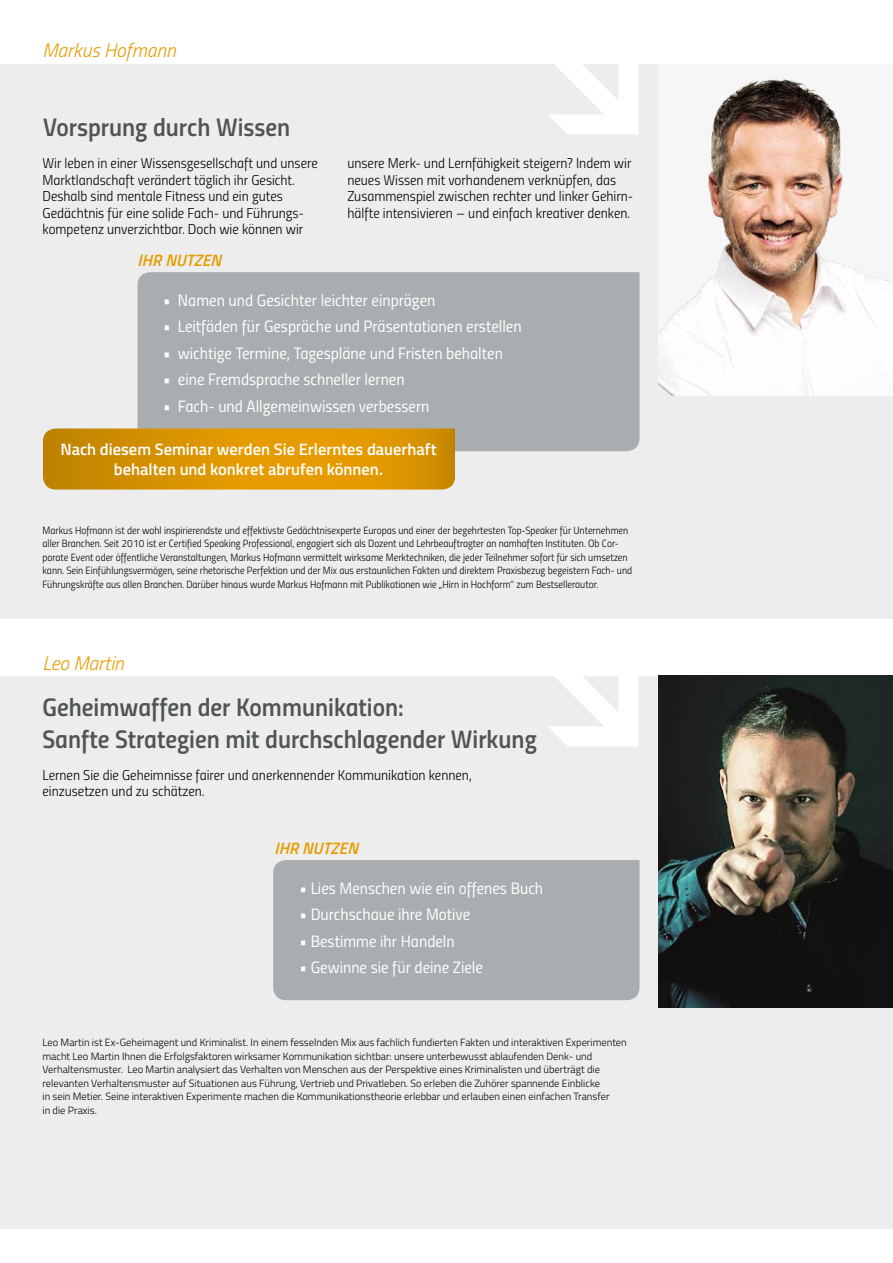
<style>
.page{position:relative;width:893px;height:1263px;background:#fff}
.page>*{position:absolute;margin:0;border:0;box-sizing:border-box;transform-origin:0 0}
.t1{font:25.5px/31.5px "Titillium Semibold Upright";color:#505456}
.t2{font:italic 300 19.5px "Titillium";color:#e69c00}
.t3{font:16.5px "Titillium Regular Upright";color:#fff}
.t4{font:600 16.5px/20.2px "Titillium";color:#fff;text-align:center}
.t5{font:italic 600 16.5px "Titillium";letter-spacing:.01em;color:#e69c00}
.t6{font:14.25px/16.5px "Titillium Light Upright";color:#000}
.t7{font:10.5px/13.5px "Titillium Light Upright";color:#000}
.t8{font:300 10.5px/13.5px "Titillium";color:#000}
.s1{font-family:"Titillium";font-weight:300}
</style>
<div class="page">
<div style="left:0;top:676px;width:893px;height:553px;background:#ededed"></div>
<img style="left:659px;top:676px;width:234px;height:331px">
<div style="left:273px;top:860px;width:366px;height:140px;background:#a9adaf"></div>
<div style="left:0;top:64px;width:893px;height:554px;background:#ededed"></div>
<img style="left:659px;top:79px;width:234px;height:316px">
<div style="left:137px;top:272px;width:502px;height:179px;background:#a9adaf"></div>
<svg style="left:43px;top:428px;width:412px;height:61px;background:#d89402"></svg>
<h2 class="t2" style="left:43px;top:36px;width:135px">Markus Hofmann</h2>
<h1 class="t1" style="left:43px;top:110px;width:248px">Vorsprung durch Wissen</h1>
<p class="t6" style="left:43px;top:154px;width:277px">Wir leben in einer Wissensgesellschaft und unsere Marktlandschaft verändert täglich ihr Gesicht.<br>Deshalb sind mentale Fitness und ein gutes Gedächtnis für eine solide Fach- und Führungs&shy;kompetenz unverzichtbar. Doch wie können wir</p>
<h3 class="t6" style="left:347px;top:154px;width:287px">unsere Merk- und Lernfähigkeit steigern? Indem wir neues Wissen mit vorhandenem verknüpfen, das Zusammenspiel zwischen rechter und linker Gehirn&shy;hälfte intensivieren – und einfach kreativer denken.</h3>
<h3 class="t5" style="left:138px;top:248px;width:85px">IHR NUTZEN</h3>
<h3 class="t3" style="left:163px;top:288px;width:274px">• Namen und Gesichter leichter einprägen</h3>
<h3 class="t3" style="left:163px;top:314px;width:360px">• Leitfäden für Gespräche und Präsentationen erstellen</h3>
<h3 class="t3" style="left:163px;top:341px;width:341px">• wichtige Termine, Tagespläne und Fristen behalten</h3>
<h3 class="t3" style="left:163px;top:367px;width:243px">• eine Fremdsprache schneller lernen</h3>
<h3 class="t3" style="left:163px;top:394px;width:268px">• Fach- und Allgemeinwissen verbessern</h3>
<h3 class="t4" style="left:60px;top:438px;width:378px">Nach diesem Seminar werden Sie Erlerntes dauerhaft behalten und konkret abrufen können.</h3>
<p class="t7" style="left:43px;top:523px;width:591px">Markus Hofmann ist der wohl inspirierendste und effektivste Gedächtnisexperte Europas und einer der begehrtesten Top-Speaker für Unternehmen aller Branchen. Seit 2010 ist er Certified Speaking Professional, engagiert sich als Dozent und Lehrbeauftragter an namhaften Instituten. Ob Cor&shy;porate Event oder öffentliche Veranstaltungen, Markus Hofmann vermittelt wirksame Merktechniken, die jeder Teilnehmer sofort für sich umsetzen kann. Sein Einfühlungsvermögen, seine rhetorische Perfektion und der Mix aus erstaunlichen Fakten und direktem Praxisbezug begeistern Fach- und Führungskräfte aus allen Branchen. Darüber hinaus wurde Markus Hofmann mit Publikationen wie <span class="s1">„</span>Hirn in Hochform“ zum Bestsellerautor.</p>
<h2 class="t2" style="left:43px;top:649px;width:83px">Leo Martin</h2>
<h1 class="t1" style="left:43px;top:690px;width:496px">Geheimwaffen der Kommunikation:<br>Sanfte Strategien mit durchschlagender Wirkung</h1>
<h3 class="t6" style="left:43px;top:765px;width:431px">Lernen Sie die Geheimnisse fairer und anerkennender Kommunikation kennen, einzusetzen und zu schätzen.</h3>
<h3 class="t5" style="left:274px;top:835px;width:85px">IHR NUTZEN</h3>
<h3 class="t3" style="left:299px;top:876px;width:245px">• Lies Menschen wie ein offenes Buch</h3>
<h3 class="t3" style="left:299px;top:902px;width:172px">• Durchschaue ihre Motive</h3>
<h3 class="t3" style="left:299px;top:929px;width:157px">• Bestimme ihr Handeln</h3>
<h3 class="t3" style="left:299px;top:955px;width:185px">• Gewinne sie für deine Ziele</h3>
<p class="t8" style="left:43px;top:1035px;width:586px">Leo Martin ist Ex-Geheimagent und Kriminalist. In einem fesselnden Mix aus fachlich fundierten Fakten und interaktiven Experimenten macht Leo Martin Ihnen die Erfolgsfaktoren wirksamer Kommunikation sichtbar: unsere unterbewusst ablaufenden Denk- und Verhaltensmuster. Leo Martin analysiert das Verhalten von Menschen aus der Perspektive eines Kriminalisten und überträgt die relevanten Verhaltensmuster auf Situationen aus Führung, Vertrieb und Privatleben. So erleben die Zuhörer spannende Einblicke<br>in sein Metier. Seine interaktiven Experimente machen die Kommunikationstheorie erlebbar und erlauben einen einfachen Transfer<br>in die Praxis.</p>
</div>
